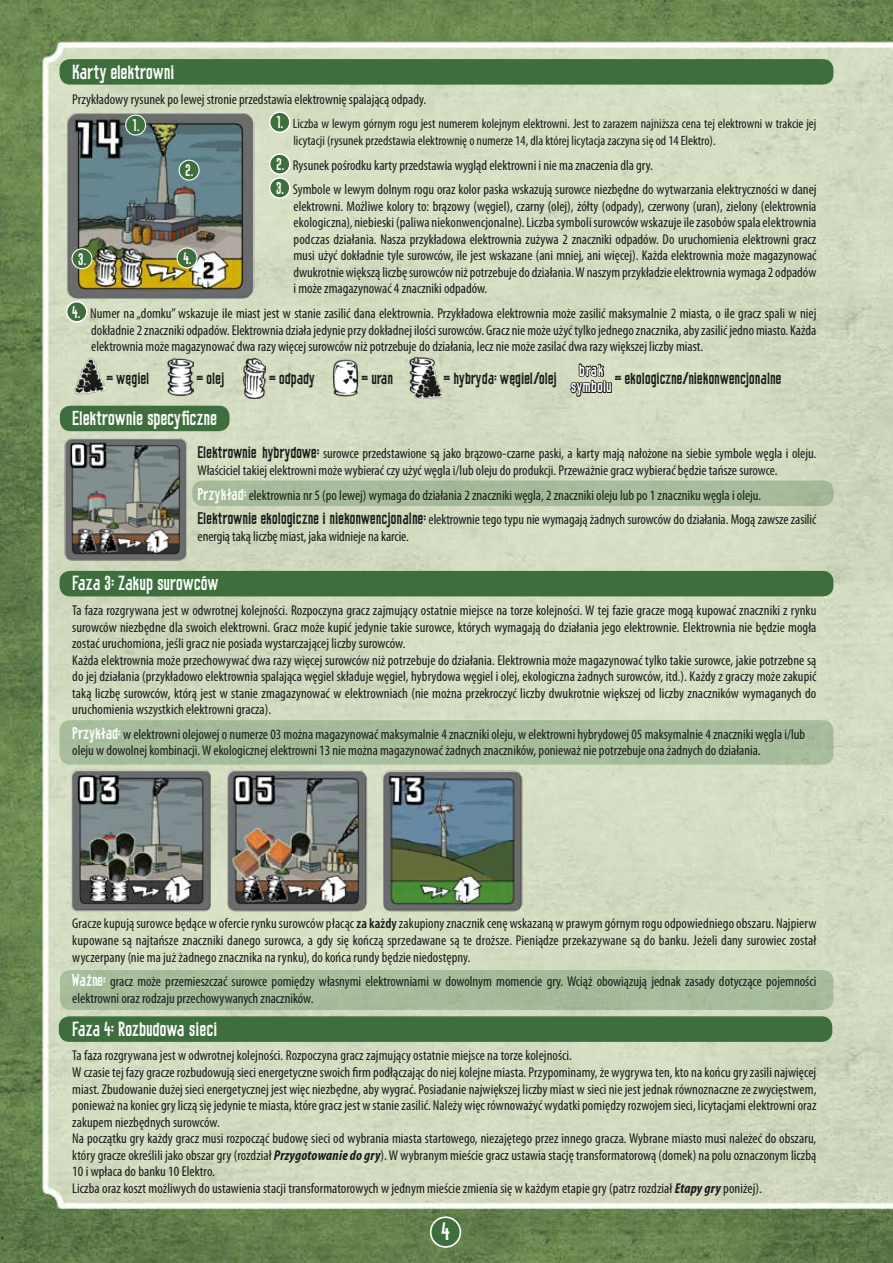
<style>
.page{position:relative;width:893px;height:1263px;background:#fff}
.page>*{position:absolute;margin:0;border:0;box-sizing:border-box;transform-origin:0 0}
.t1{font:22.05px "Waldmeister";color:#fff}
.t2{font:18px "Waldmeister C Zneu";letter-spacing:-.005em;color:#fff}
.t3{font:15px "Waldmeister C Zneu";color:#1a1a18}
.t4{font:15px/16.5px "Waldmeister";letter-spacing:.015em;color:#fff;text-align:center}
.t5{font:14.7px "Waldmeister";color:#fff}
.t6{font:condensed 14.25px/16.5px "Myriad Pro";letter-spacing:.005em;color:#1a1a18}
.t7{font:condensed 13.5px/16.5px "Myriad Pro";color:#1a1a18}
.s1{font-family:"Waldmeister";font-stretch:normal;font-size:15px;color:#fff}
.s2{font-family:"Waldmeister C Zneu";font-stretch:normal;font-size:15px}
.s3{font-family:"Waldmeister C Zneu";font-stretch:normal;font-size:15px;color:#fff}
.s4{font-weight:600}
.s5{font-weight:700;font-style:italic}
</style>
<div class="page">
<img style="left:0;top:0;width:893px;height:1263px">
<div style="left:60px;top:59px;width:773px;height:26px;background:#3e6e3d;border-radius:11px"></div>
<div style="left:60px;top:970px;width:773px;height:40px;background:#a7bb9a;border-radius:11px"></div>
<div style="left:60px;top:720px;width:773px;height:45px;background:#a8bd9b;border-radius:11px"></div>
<div style="left:60px;top:571px;width:773px;height:25px;background:#3e6e3d;border-radius:11px"></div>
<div style="left:59px;top:1016px;width:773px;height:26px;background:#3e6e3d;border-radius:11px"></div>
<div style="left:60px;top:406px;width:169px;height:25px;background:#3e6e3d;border-radius:11px"></div>
<div style="left:192px;top:480px;width:642px;height:26px;background:#a7bb9a;border-radius:11px"></div>
<div style="left:270px;top:112px;width:20px;height:20px;background:#3e6e3d;border-radius:50%"></div>
<div style="left:269px;top:111px;width:22px;height:22px;border:2px solid #fff;border-radius:50%"></div>
<div style="left:270px;top:154px;width:20px;height:20px;background:#3e6e3d;border-radius:50%"></div>
<div style="left:269px;top:153px;width:22px;height:22px;border:2px solid #fff;border-radius:50%"></div>
<div style="left:270px;top:178px;width:20px;height:20px;background:#3e6e3d;border-radius:50%"></div>
<div style="left:269px;top:177px;width:22px;height:22px;border:2px solid #fff;border-radius:50%"></div>
<div style="left:67px;top:302px;width:20px;height:20px;background:#3e6e3d;border-radius:50%"></div>
<div style="left:66px;top:301px;width:22px;height:22px;border:2px solid #fff;border-radius:50%"></div>
<img style="left:61px;top:434px;width:130px;height:130px">
<img style="left:67px;top:766px;width:464px;height:148px">
<img style="left:66px;top:111px;width:188px;height:188px">
<div style="left:126px;top:115px;width:20px;height:20px;background:#3e6e3d;border-radius:50%"></div>
<div style="left:125px;top:115px;width:21px;height:21px;border:1px solid #fff;border-radius:50%"></div>
<div style="left:179px;top:160px;width:20px;height:20px;background:#3e6e3d;border-radius:50%"></div>
<div style="left:179px;top:160px;width:21px;height:21px;border:1px solid #fff;border-radius:50%"></div>
<div style="left:177px;top:248px;width:20px;height:20px;background:#3e6e3d;border-radius:50%"></div>
<div style="left:177px;top:247px;width:21px;height:21px;border:1px solid #fff;border-radius:50%"></div>
<div style="left:72px;top:249px;width:20px;height:20px;background:#3e6e3d;border-radius:50%"></div>
<div style="left:71px;top:248px;width:21px;height:21px;border:1px solid #fff;border-radius:50%"></div>
<img style="left:75px;top:358px;width:29px;height:36px">
<img style="left:168px;top:358px;width:26px;height:37px">
<img style="left:243px;top:359px;width:23px;height:39px">
<img style="left:331px;top:360px;width:29px;height:36px">
<img style="left:409px;top:357px;width:33px;height:41px">
<svg style="left:570px;top:363px;width:43px;height:43px;background:#8e9382"></svg>
<div style="left:431px;top:1217px;width:29px;height:30px;background:#3e6e3d;border-radius:50%"></div>
<div style="left:430px;top:1216px;width:31px;height:32px;border:2px solid #fff;border-radius:50%"></div>
<p class="t2" style="left:72px;top:60px;width:104px">Karty elektrowni</p>
<p class="t6" style="left:72px;top:90px;width:355px">Przykładowy rysunek po lewej stronie przedstawia elektrownię spalającą odpady.</p>
<p class="t7" style="left:293px;top:115px;width:524px;text-indent:-17px"><span class="s1">1.</span> Liczba w lewym górnym rogu jest numerem kolejnym elektrowni. Jest to zarazem najniższa cena tej elektrowni w trakcie jej licytacji (rysunek przedstawia elektrownię o numerze 14, dla której licytacja zaczyna się od 14 Elektro).</p>
<p class="t6" style="left:276px;top:156px;width:378px"><span class="s1">2.</span> Rysunek pośrodku karty przedstawia wygląd elektrowni i nie ma znaczenia dla gry.</p>
<p class="t6" style="left:293px;top:181px;width:525px;text-align:justify;text-indent:-17px"><span class="s1">3.</span> Symbole w lewym dolnym rogu oraz kolor paska wskazują surowce niezbędne do wytwarzania elektryczności w danej elektrowni. Możliwe kolory to: brązowy (węgiel), czarny (olej), żółty (odpady), czerwony (uran), zielony (elektrownia ekologiczna), niebieski (paliwa niekonwencjonalne). Liczba symboli surowców wskazuje ile zasobów spala elektrownia podczas działania. Nasza przykładowa elektrownia zużywa 2 znaczniki odpadów. Do uruchomienia elektrowni gracz musi użyć dokładnie tyle surowców, ile jest wskazane (ani mniej, ani więcej). Każda elektrownia może magazynować dwukrotnie większą liczbę surowców niż potrzebuje do działania. W naszym przykładzie elektrownia wymaga 2 odpadów i może zmagazynować 4 znaczniki odpadów.</p>
<p class="t6" style="left:91px;top:305px;width:727px;text-align:justify;text-indent:-19px"><span class="s1">4.</span> Numer na „domku” wskazuje ile miast jest w stanie zasilić dana elektrownia. Przykładowa elektrownia może zasilić maksymalnie 2 miasta, o ile gracz spali w niej dokładnie 2 znaczniki odpadów. Elektrownia działa jedynie przy dokładnej ilości surowców. Gracz nie może użyć tylko jednego znacznika, aby zasilić jedno miasto. Każda elektrownia może magazynować dwa razy więcej surowców niż potrzebuje do działania, lecz nie może zasilać dwa razy większej liczby miast.</p>
<p class="t5" style="left:132px;top:116px;width:9px">1.</p>
<p class="t5" style="left:185px;top:161px;width:10px">2.</p>
<p class="t5" style="left:78px;top:249px;width:10px">3.</p>
<p class="t5" style="left:183px;top:248px;width:10px">4.</p>
<p class="t4" style="left:571px;top:361px;width:42px">brak symbolu</p>
<p class="t3" style="left:106px;top:368px;width:45px">= węgiel</p>
<p class="t3" style="left:196px;top:368px;width:30px">= olej</p>
<p class="t3" style="left:269px;top:368px;width:48px">= odpady</p>
<p class="t3" style="left:361px;top:368px;width:33px">= uran</p>
<p class="t3" style="left:443px;top:368px;width:115px">= hybryda: węgiel/olej</p>
<p class="t3" style="left:614px;top:368px;width:169px">= ekologiczne/niekonwencjonalne</p>
<p class="t2" style="left:72px;top:406px;width:146px">Elektrownie specyficzne</p>
<p class="t6" style="left:198px;top:445px;width:620px"><span class="s2">Elektrownie hybrydowe:</span> surowce przedstawione są jako brązowo-czarne paski, a karty mają nałożone na siebie symbole węgla i oleju.<br>Właściciel takiej elektrowni może wybierać czy użyć węgla i/lub oleju do produkcji. Przeważnie gracz wybierać będzie tańsze surowce.</p>
<p class="t6" style="left:198px;top:482px;width:620px;line-height:24.8px"><span class="s3">Przykład</span><span class="s1">:</span> elektrownia nr 5 (po lewej) wymaga do działania 2 znaczniki węgla, 2 znaczniki oleju lub po 1 znaczniku węgla i oleju.<br><span class="s2">Elektrownie ekologiczne i niekonwencjonalne:</span> elektrownie tego typu nie wymagają żadnych surowców do działania. Mogą zawsze zasilić</p>
<p class="t6" style="left:198px;top:528px;width:213px">energią taką liczbę miast, jaka widnieje na karcie.</p>
<p class="t2" style="left:72px;top:571px;width:148px">Faza 3: Zakup surowców</p>
<p class="t6" style="left:72px;top:602px;width:746px">Ta faza rozgrywana jest w odwrotnej kolejności. Rozpoczyna gracz zajmujący ostatnie miejsce na torze kolejności. W tej fazie gracze mogą kupować znaczniki z rynku surowców niezbędne dla swoich elektrowni. Gracz może kupić jedynie takie surowce, których wymagają do działania jego elektrownie. Elektrownia nie będzie mogła zostać uruchomiona, jeśli gracz nie posiada wystarczającej liczby surowców.<br>Każda elektrownia może przechowywać dwa razy więcej surowców niż potrzebuje do działania. Elektrownia może magazynować tylko takie surowce, jakie potrzebne są do jej działania (przykładowo elektrownia spalająca węgiel składuje węgiel, hybrydowa węgiel i olej, ekologiczna żadnych surowców, itd.). Każdy z graczy może zakupić taką liczbę surowców, którą jest w stanie zmagazynować w elektrowniach (nie można przekroczyć liczby dwukrotnie większej od liczby znaczników wymaganych do uruchomienia wszystkich elektrowni gracza).</p>
<p class="t6" style="left:72px;top:726px;width:734px"><span class="s3">Przykład</span><span class="s1">:</span> w elektrowni olejowej o numerze 03 można magazynować maksymalnie 4 znaczniki oleju, w elektrowni hybrydowej 05 maksymalnie 4 znaczniki węgla i/lub oleju w dowolnej kombinacji. W ekologicznej elektrowni 13 nie można magazynować żadnych znaczników, ponieważ nie potrzebuje ona żadnych do działania.</p>
<p class="t6" style="left:72px;top:915px;width:746px;text-align:justify">Gracze kupują surowce będące w ofercie rynku surowców płacąc <span class="s4">za każdy</span> zakupiony znacznik cenę wskazaną w prawym górnym rogu odpowiedniego obszaru. Najpierw kupowane są najtańsze znaczniki danego surowca, a gdy się kończą sprzedawane są te droższe. Pieniądze przekazywane są do banku. Jeżeli dany surowiec został wyczerpany (nie ma już żadnego znacznika na rynku), do końca rundy będzie niedostępny.</p>
<p class="t6" style="left:72px;top:973px;width:745px"><span class="s3">Ważne:</span> gracz może przemieszczać surowce pomiędzy własnymi elektrowniami w dowolnym momencie gry. Wciąż obowiązują jednak zasady dotyczące pojemności elektrowni oraz rodzaju przechowywanych znaczników.</p>
<p class="t2" style="left:72px;top:1017px;width:147px">Faza 4: Rozbudowa sieci</p>
<p class="t6" style="left:72px;top:1047px;width:746px">Ta faza rozgrywana jest w odwrotnej kolejności. Rozpoczyna gracz zajmujący ostatnie miejsce na torze kolejności.<br>W czasie tej fazy gracze rozbudowują sieci energetyczne swoich firm podłączając do niej kolejne miasta. Przypominamy, że wygrywa ten, kto na końcu gry zasili najwięcej miast. Zbudowanie dużej sieci energetycznej jest więc niezbędne, aby wygrać. Posiadanie największej liczby miast w sieci nie jest jednak równoznaczne ze zwycięstwem, ponieważ na koniec gry liczą się jedynie te miasta, które gracz jest w stanie zasilić. Należy więc równoważyć wydatki pomiędzy rozwojem sieci, licytacjami elektrowni oraz zakupem niezbędnych surowców.<br>Na początku gry każdy gracz musi rozpocząć budowę sieci od wybrania miasta startowego, niezajętego przez innego gracza. Wybrane miasto musi należeć do obszaru, który gracze określili jako obszar gry (rozdział <span class="s5">Przygotowanie do gry</span>). W wybranym mieście gracz ustawia stację transformatorową (domek) na polu oznaczonym liczbą 10 i wpłaca do banku 10 Elektro.<br>Liczba oraz koszt możliwych do ustawienia stacji transformatorowych w jednym mieście zmienia się w każdym etapie gry (patrz rozdział <span class="s5">Etapy gry</span> poniżej).</p>
<h1 class="t1" style="left:441px;top:1217px;width:10px">4</h1>
</div>
